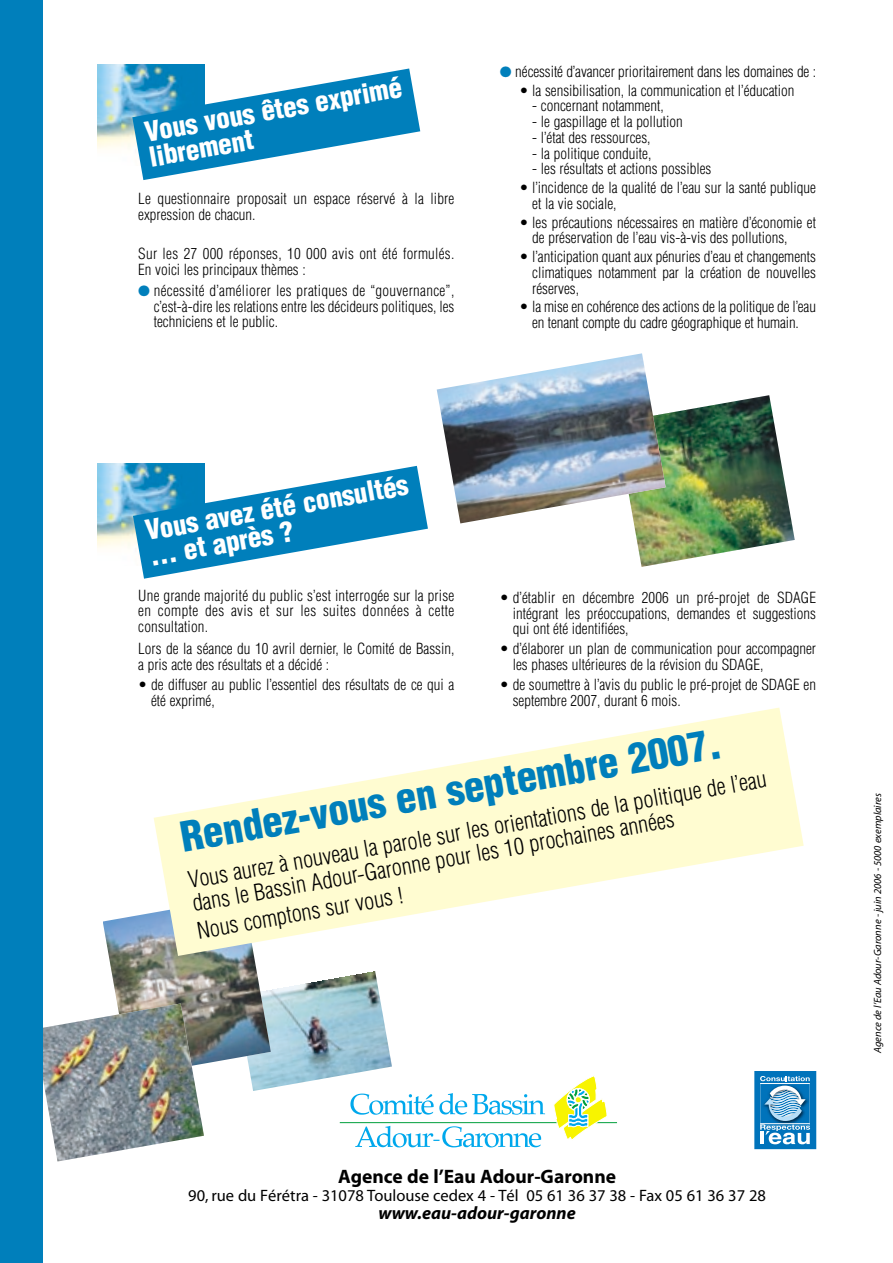
<style>
.page{position:relative;width:893px;height:1263px;background:#fff}
.page>*{position:absolute;margin:0;border:0;box-sizing:border-box;transform-origin:0 0}
.t1{font:900 condensed 40.5px "Helvetica";color:#007fbb}
.t2{font:900 condensed 27px/25.5px "Helvetica";color:#fff}
.t3{font:300 condensed 22.5px/23.7px "Helvetica";color:#000}
.t4{font:700 19.5px "Myriad";color:#000}
.t5{font:italic 700 18px "Myriad";color:#000}
.t6{font:16.5px "Myriad";color:#000}
.t7{font:300 condensed 15px/15.8px "Helvetica";color:#000}
.t8{font:300 condensed 15px/15.8px "Helvetica";letter-spacing:.02em;color:#000}
.t9{font:italic 10.5px "Myriad";color:#000}
.s1{color:#007fbb}
</style>
<div class="page">
<img style="left:98px;top:464px;width:106px;height:84px">
<svg style="left:133px;top:466px;width:295px;height:113px"></svg>
<img style="left:98px;top:64px;width:106px;height:85px">
<svg style="left:132px;top:69px;width:288px;height:111px"></svg>
<hr style="left:340px;top:1122px;width:217px;height:1px;background:#009f3c">
<svg style="left:553px;top:1076px;width:64px;height:63px"></svg>
<img style="left:460px;top:395px;width:334px;height:172px">
<img style="left:436px;top:353px;width:229px;height:170px">
<svg style="left:154px;top:708px;width:649px;height:189px;fill:#fffcd1"></svg>
<svg style="left:103px;top:897px;width:442px;height:251px"></svg>
<img style="left:43px;top:1003px;width:161px;height:159px">
<div style="left:0;top:0;width:43px;height:1263px;background:#007fbb"></div>
<svg style="left:754px;top:1071px;width:62px;height:78px;background:#4294c8"></svg>
<hr style="left:760px;top:1083px;width:49px;height:1px;background:#fff">
<hr style="left:760px;top:1123px;width:49px;height:1px;background:#fff">
<h2 class="t2" style="left:143px;top:122px;width:262px;rotate:-10deg">Vous vous êtes exprimé librement</h2>
<p class="t7" style="left:138px;top:192px;width:317px">Le questionnaire proposait un espace réservé à la libre expression de chacun.</p>
<p class="t8" style="left:138px;top:247px;width:317px">Sur les 27 000 réponses, 10 000 avis ont été formulés.<br>En voici les principaux thèmes :</p>
<p class="t7" style="left:154px;top:284px;width:302px;text-align:justify;text-indent:-15px"><span class="s1">●</span> nécessité d’améliorer les pratiques de “gouvernance”, c’est-à-dire les relations entre les décideurs politiques, les techniciens et le public.</p>
<p class="t7" style="left:500px;top:64px;width:317px"><span class="s1">●</span> nécessité d’avancer prioritairement dans les domaines de :</p>
<p class="t7" style="left:519px;top:84px;width:276px">• la sensibilisation, la communication et l’éducation</p>
<p class="t7" style="left:532px;top:99px;width:133px">- concernant notamment,</p>
<p class="t7" style="left:532px;top:115px;width:152px">- le gaspillage et la pollution</p>
<p class="t7" style="left:532px;top:131px;width:120px">- l’état des ressources,</p>
<p class="t7" style="left:532px;top:147px;width:121px">- la politique conduite,</p>
<p class="t7" style="left:532px;top:162px;width:181px">- les résultats et actions possibles</p>
<p class="t7" style="left:532px;top:181px;width:285px;text-indent:-13px">• l’incidence de la qualité de l’eau sur la santé publique et la vie sociale,</p>
<p class="t7" style="left:532px;top:216px;width:285px;text-indent:-13px">• les précautions nécessaires en matière d’économie et de préservation de l’eau vis-à-vis des pollutions,</p>
<p class="t7" style="left:532px;top:250px;width:285px;text-align:justify;text-indent:-13px">• l’anticipation quant aux pénuries d’eau et changements climatiques notamment par la création de nouvelles réserves,</p>
<p class="t7" style="left:519px;top:300px;width:298px;text-align:center">• la mise en cohérence des actions de la politique de l’eau en tenant compte du cadre géographique et humain.</p>
<h2 class="t2" style="left:144px;top:520px;width:268px;rotate:-10deg">Vous avez été consultés … et après ?</h2>
<p class="t7" style="left:138px;top:588px;width:317px;text-align:justify">Une grande majorité du public s’est interrogée sur la prise en compte des avis et sur les suites données à cette consultation.</p>
<p class="t7" style="left:138px;top:642px;width:317px">Lors de la séance du 10 avril dernier, le Comité de Bassin, a pris acte des résultats et a décidé :</p>
<p class="t7" style="left:151px;top:678px;width:305px;text-indent:-13px">• de diffuser au public l’essentiel des résultats de ce qui a été exprimé,</p>
<p class="t7" style="left:512px;top:591px;width:305px;text-align:justify;text-indent:-13px">• d’établir en décembre 2006 un pré-projet de SDAGE intégrant les préoccupations, demandes et suggestions qui ont été identifiées,</p>
<p class="t7" style="left:512px;top:642px;width:305px;text-indent:-13px">• d’élaborer un plan de communication pour accompagner les phases ultérieures de la révision du SDAGE,</p>
<p class="t7" style="left:512px;top:678px;width:305px;text-indent:-13px">• de soumettre à l’avis du public le pré-projet de SDAGE en septembre 2007, durant 6 mois.</p>
<h1 class="t1" style="left:178px;top:822px;width:549px;rotate:-10deg">Rendez-vous en septembre 2007.</h1>
<h3 class="t3" style="left:187px;top:870px;width:588px;rotate:-10deg">Vous aurez à nouveau la parole sur les orientations de la politique de l’eau dans le Bassin Adour-Garonne pour les 10 prochaines années</h3>
<h3 class="t3" style="left:196px;top:921px;width:210px;rotate:-10deg">Nous comptons sur vous !</h3>
<h3 class="t4" style="left:338px;top:1169px;width:279px">Agence de l’Eau Adour-Garonne</h3>
<p class="t6" style="left:188px;top:1189px;width:579px">90, rue du Férétra - 31078 Toulouse cedex 4 - Tél 05 61 36 37 38 - Fax 05 61 36 37 28</p>
<p class="t5" style="left:378px;top:1206px;width:199px">www.eau-adour-garonne</p>
<p class="t9" style="left:873px;top:1053px;width:261px;rotate:-90deg">Agence de l’Eau Adour-Garonne - juin 2006 - 5000 exemplaires</p>
</div>
